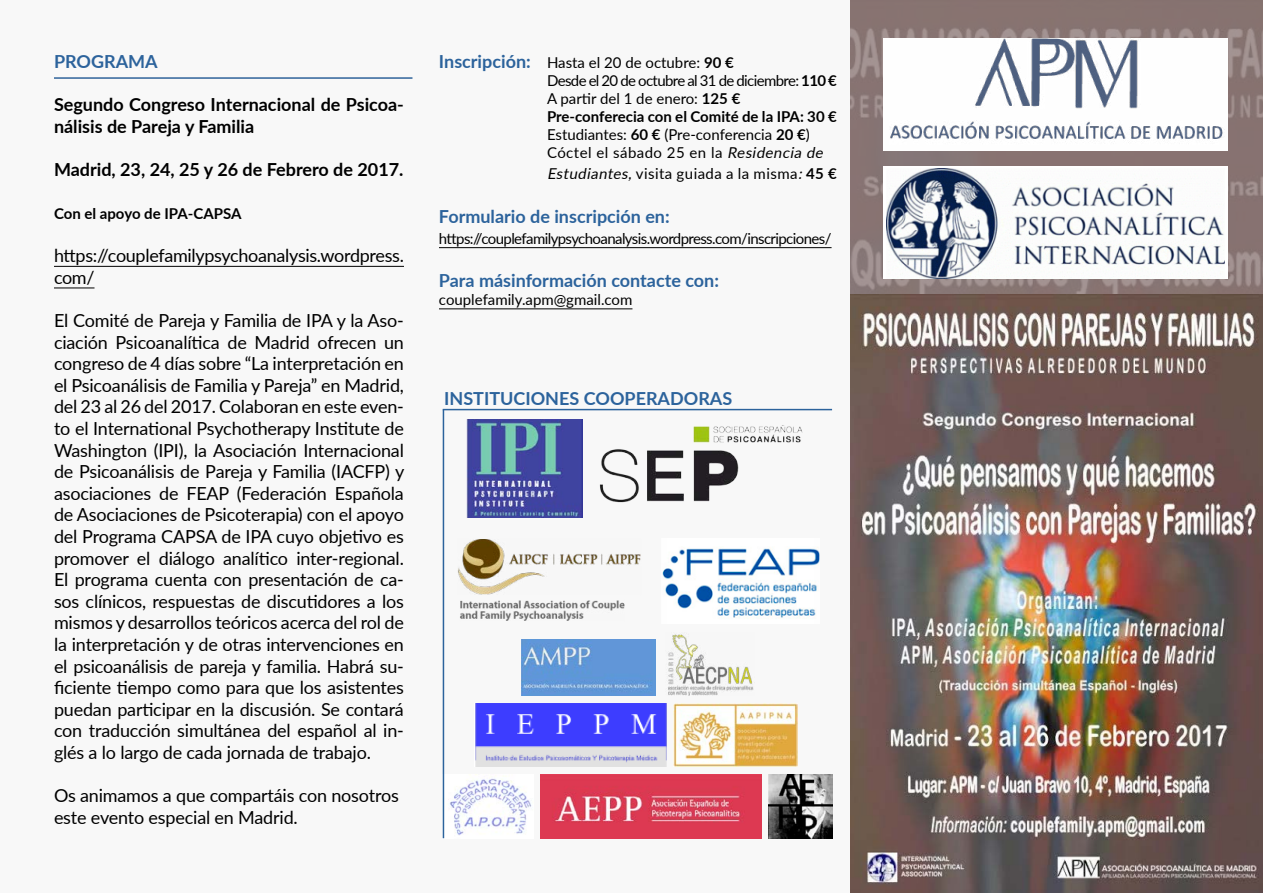
<style>
.page{position:relative;width:1263px;height:893px;background:#fff}
.page>*{position:absolute;margin:0;border:0;box-sizing:border-box;transform-origin:0 0}
.t1{font:18px/21.6px "Lato";letter-spacing:-.01em;color:#000}
.t2{font:700 18px/21.6px "Lato";color:#000}
.t3{font:700 18px "Lato";color:#2c639c}
.t4{font:15px "Lato";letter-spacing:-.01em;color:#000}
.t5{font:15px "Lato";letter-spacing:-.04em;color:#000}
.t6{font:15px/21.6px "Lato";letter-spacing:.03em;color:#000}
.t7{font:700 15px "Lato";color:#000}
.s1{font-weight:700;font-size:18px;color:#2c639c}
.s2{font-weight:700}
.s3{font-style:italic}
</style>
<div class="page">
<div style="left:0;top:0;width:901px;height:893px;background:#f8f8f8"></div>
<hr style="left:54px;top:266px;width:350px;height:1px;background:#000">
<hr style="left:54px;top:288px;width:40px;height:1px;background:#000">
<img style="left:467px;top:419px;width:115px;height:98px">
<img style="left:475px;top:703px;width:191px;height:64px">
<img style="left:521px;top:639px;width:135px;height:56px">
<img style="left:673px;top:703px;width:124px;height:64px">
<img style="left:458px;top:539px;width:183px;height:82px">
<img style="left:768px;top:774px;width:64px;height:64px">
<img style="left:599px;top:425px;width:204px;height:78px">
<img style="left:541px;top:774px;width:220px;height:64px">
<img style="left:668px;top:634px;width:86px;height:61px">
<img style="left:442px;top:774px;width:89px;height:64px">
<img style="left:662px;top:548px;width:158px;height:70px">
<hr style="left:443px;top:410px;width:1px;height:428px;background:#2c639c">
<hr style="left:443px;top:409px;width:389px;height:1px;background:#2c639c">
<hr style="left:439px;top:247px;width:392px;height:1px;background:#000">
<hr style="left:439px;top:309px;width:193px;height:1px;background:#000">
<img style="left:850px;top:0;width:413px;height:295px">
<img style="left:850px;top:295px;width:413px;height:598px">
<img style="left:883px;top:38px;width:344px;height:113px">
<div style="left:883px;top:166px;width:344px;height:113px;background:#fff"></div>
<img style="left:887px;top:168px;width:337px;height:111px">
<p class="t3" style="left:54px;top:48px;width:105px">PROGRAMA</p>
<p class="t2" style="left:54px;top:93px;width:351px">Segundo Congreso Internacional de Psicoa&shy;nálisis de Pareja y Familia</p>
<p class="t2" style="left:54px;top:158px;width:351px">Madrid, 23, 24, 25 y 26 de Febrero de 2017.</p>
<p class="t7" style="left:54px;top:202px;width:189px">Con el apoyo de IPA-CAPSA</p>
<p class="t1" style="left:54px;top:244px;width:351px">https://couplefamilypsychoanalysis.wordpress. com/</p>
<p class="t1" style="left:54px;top:309px;width:352px;text-align:justify">El Comité de Pareja y Familia de IPA y la Aso&shy;ciación Psicoanalítica de Madrid ofrecen un congreso de 4 días sobre “La interpretación en el Psicoanálisis de Familia y Pareja” en Madrid, del 23 al 26 del 2017. Colaboran en este even&shy;to el International Psychotherapy Institute de Washington (IPI), la Asociación Internacional de Psicoanálisis de Pareja y Familia (IACFP) y asociaciones de FEAP (Federación Española de Asociaciones de Psicoterapia) con el apoyo del Programa CAPSA de IPA cuyo objetivo es promover el diálogo analítico inter-regional.<br>El programa cuenta con presentación de ca&shy;sos clínicos, respuestas de discutidores a los mismos y desarrollos teóricos acerca del rol de la interpretación y de otras intervenciones en el psicoanálisis de pareja y familia. Habrá su&shy;ficiente tiempo como para que los asistentes puedan participar en la discusión. Se contará con traducción simultánea del español al in&shy;glés a lo largo de cada jornada de trabajo.</p>
<p class="t1" style="left:54px;top:784px;width:346px">Os animamos a que compartáis con nosotros este evento especial en Madrid.</p>
<p class="t4" style="left:439px;top:52px;width:296px"><span class="s1">Inscripción:</span> Hasta el 20 de octubre: <span class="s2">90 €</span></p>
<p class="t5" style="left:547px;top:70px;width:291px">Desde el 20 de octubre al 31 de diciembre: <span class="s2">110 €</span></p>
<p class="t4" style="left:547px;top:88px;width:195px">A partir del 1 de enero: <span class="s2">125 €</span></p>
<p class="t7" style="left:547px;top:105px;width:291px">Pre-conferecia con el Comité de la IPA: 30 €</p>
<p class="t4" style="left:547px;top:124px;width:264px">Estudiantes: <span class="s2">60 €</span> (Pre-conferencia <span class="s2">20 €</span>)</p>
<p class="t6" style="left:547px;top:141px;width:291px">Cóctel el sábado 25 en la <span class="s3">Residencia de<br>Estudiantes,</span>visita guiada a la misma<span class="s3">:</span><span class="s2">45 €</span></p>
<p class="t3" style="left:439px;top:203px;width:232px">Formulario de inscripción en:</p>
<p class="t5" style="left:439px;top:228px;width:394px">https://couplefamilypsychoanalysis.wordpress.com/inscripciones/</p>
<p class="t3" style="left:439px;top:268px;width:281px">Para másinformación contacte con:</p>
<p class="t4" style="left:439px;top:289px;width:195px">couplefamily.apm@gmail.com</p>
<p class="t3" style="left:444px;top:385px;width:290px">INSTITUCIONES COOPERADORAS</p>
</div>
